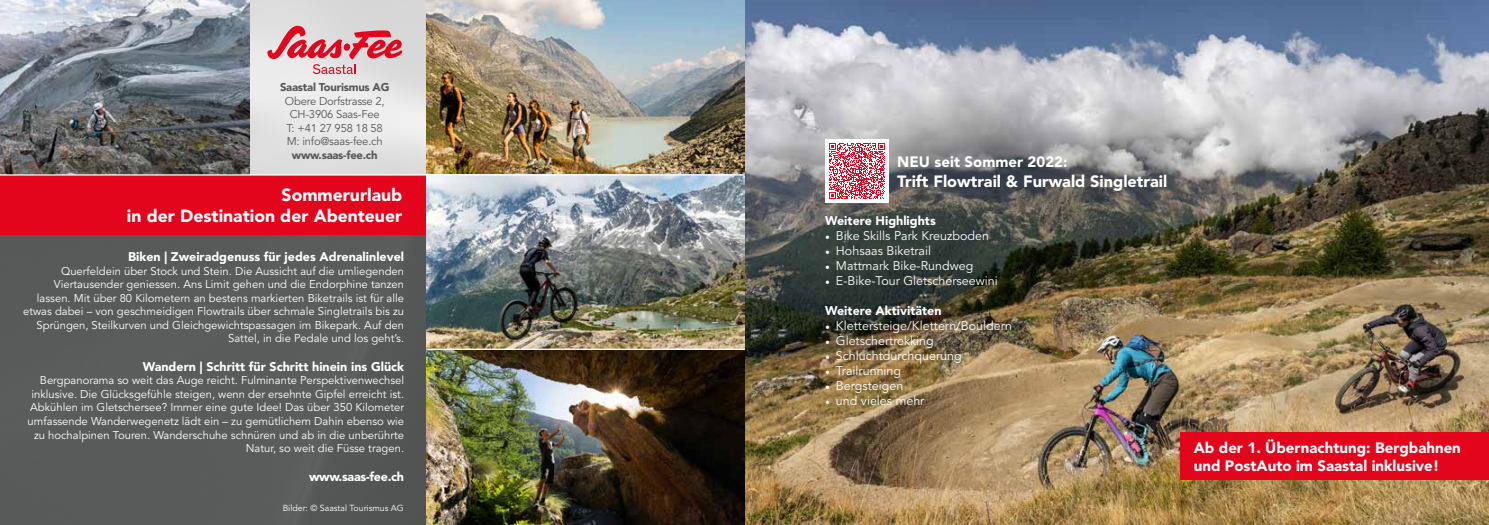
<style>
.page{position:relative;width:1489px;height:525px;background:#fff}
.page>*{position:absolute;margin:0;border:0;box-sizing:border-box;transform-origin:0 0}
.t1{font:900 17.5px/21px "Avenir LT Std";color:#fff;text-align:right}
.t2{font:900 16.25px "Avenir LT Std";color:#fff}
.t3{font:900 15px/18px "Avenir LT Std";color:#fff}
.t4{font:12.5px "Avenir LT Std";color:#fff}
.t5{font:900 12.5px "Avenir LT Std";color:#fff}
.t6{font:900 12.5px "Avenir LT Std";letter-spacing:-.02em;color:#fff}
.t7{font:11.25px/13.5px "Avenir LT Std";color:#fff;text-align:right}
.t8{font:11.25px/13.5px "Avenir LT Std";letter-spacing:-.02em;color:#575756}
.t9{font:900 11.25px "Avenir LT Std";letter-spacing:-.02em;color:#575756}
.t10{font:8.75px "Avenir LT Std";color:#fff}
.s1{font-family:"Minion Pro"}
</style>
<div class="page">
<img style="left:426px;top:0;width:1062px;height:524px">
<img style="left:249px;top:0;width:177px;height:174px">
<div style="left:0;top:234px;width:426px;height:290px;background:#5a5b5b"></div>
<div style="left:0;top:175px;width:426px;height:59px;background:#e3051b"></div>
<div style="left:1180px;top:432px;width:308px;height:47px;background:#e3051b"></div>
<svg style="left:267px;top:26px;width:135px;height:48px;background:#e09da4"></svg>
<hr style="left:426px;top:348px;width:318px;height:2px;background:#fff">
<div style="left:825px;top:139px;width:63px;height:64px;background:#fff"></div>
<svg style="left:829px;top:143px;width:55px;height:56px"></svg>
<img style="left:0;top:0;width:249px;height:174px">
<hr style="left:0;top:174px;width:744px;height:1px;background:#fff">
<p class="t9" style="left:280px;top:80px;width:111px">Saastal Tourismus AG</p>
<p class="t8" style="left:285px;top:94px;width:101px">Obere Dorfstrasse 2,<br>CH-3906 Saas-Fee<br>T: +41 27 958 18 58<br>M: info@saas-fee.ch</p>
<p class="t9" style="left:292px;top:148px;width:87px">www.saas-fee.ch</p>
<h1 class="t1" style="left:127px;top:184px;width:277px">Sommerurlaub<br>in der Destination der Abenteuer</h1>
<p class="t5" style="left:128px;top:249px;width:277px">Biken | Zweiradgenuss für jedes Adrenalinlevel</p>
<p class="t7" style="left:23px;top:264px;width:382px">Querfeldein über Stock und Stein. Die Aussicht auf die umliegenden Viertausender geniessen. Ans Limit gehen und die Endorphine tanzen lassen. Mit über 80 Kilometern an bestens markierten Biketrails ist für alle etwas dabei – von geschmeidigen Flowtrails über schmale Singletrails bis zu Sprüngen, Steilkurven und Gleichgewichtspassagen im Bikepark. Auf den Sattel, in die Pedale und los geht’s.</p>
<p class="t5" style="left:143px;top:359px;width:263px">Wandern | Schritt für Schritt hinein ins Glück</p>
<p class="t7" style="left:28px;top:374px;width:378px">Bergpanorama so weit das Auge reicht. Fulminante Perspektivenwechsel inklusive. Die Glücksgefühle steigen, wenn der ersehnte Gipfel erreicht ist.<br>Abkühlen im Gletschersee? Immer eine gute Idee! Das über 350 Kilometer umfassende Wanderwegenetz lädt ein – zu gemütlichem Dahin ebenso wie zu hochalpinen Touren. Wanderschuhe schnüren und ab in die unberührte Natur, so weit die Füsse tragen.</p>
<p class="t6" style="left:309px;top:468px;width:97px">www.saas-fee.ch</p>
<p class="t10" style="left:283px;top:502px;width:122px">Bilder: © Saastal Tourismus AG</p>
<h3 class="t3" style="left:897px;top:153px;width:172px">NEU seit Sommer 2022:</h3>
<h2 class="t2" style="left:897px;top:171px;width:271px">Trift Flowtrail &amp; Furwald Singletrail</h2>
<p class="t5" style="left:825px;top:213px;width:112px">Weitere Highlights</p>
<p class="t4" style="left:825px;top:228px;width:165px"><span class="s1">•</span> Bike Skills Park Kreuzboden</p>
<p class="t4" style="left:825px;top:243px;width:107px"><span class="s1">•</span> Hohsaas Biketrail</p>
<p class="t4" style="left:825px;top:258px;width:149px"><span class="s1">•</span> Mattmark Bike-Rundweg</p>
<p class="t4" style="left:825px;top:273px;width:174px"><span class="s1">•</span> E-Bike-Tour Gletscherseewini</p>
<p class="t5" style="left:825px;top:303px;width:118px">Weitere Aktivitäten</p>
<p class="t4" style="left:825px;top:318px;width:188px"><span class="s1">•</span> Klettersteige/Klettern/Bouldern</p>
<p class="t4" style="left:825px;top:333px;width:110px"><span class="s1">•</span> Gletschertrekking</p>
<p class="t4" style="left:825px;top:348px;width:138px"><span class="s1">•</span> Schluchtdurchquerung</p>
<p class="t4" style="left:825px;top:363px;width:77px"><span class="s1">•</span> Trailrunning</p>
<p class="t4" style="left:825px;top:378px;width:79px"><span class="s1">•</span> Bergsteigen</p>
<p class="t4" style="left:825px;top:393px;width:101px"><span class="s1">•</span> und vieles mehr</p>
<h3 class="t3" style="left:1193px;top:438px;width:268px">Ab der 1. Übernachtung: Bergbahnen und PostAuto im Saastal inklusive!</h3>
</div>
